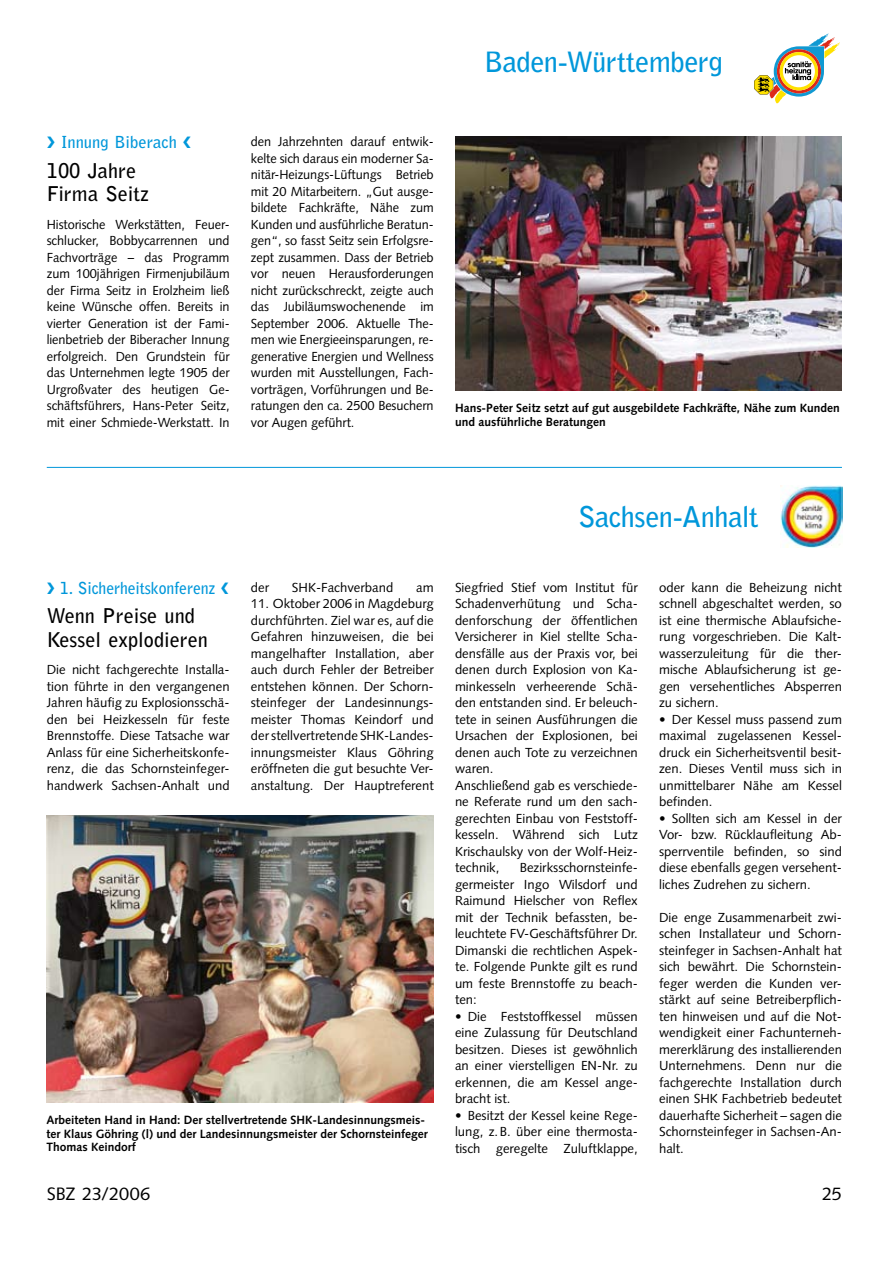
<style>
.page{position:relative;width:893px;height:1263px;background:#fff}
.page>*{position:absolute;margin:0;border:0;box-sizing:border-box;transform-origin:0 0}
.t1{font:700 28.5px "Bell Gothic Std";letter-spacing:-.02em;color:#0097da}
.t2{font:700 20.25px/23.2px "Bell Gothic Std";color:#000}
.t3{font:18px "Syntax LT Std";letter-spacing:-.005em;color:#000}
.t4{font:700 16.5px "Bell Gothic Std";letter-spacing:-.01em;color:#0097da;scale:.96 1}
.t5{font:700 16.5px "Bell Gothic Std";letter-spacing:-.01em;color:#0097da}
.t6{font:13.2px/16.5px "Syntax LT Std";color:#000;text-align:justify}
.t7{font:700 12px/13.5px "Syntax LT Std";color:#000}
</style>
<div class="page">
<svg style="left:754px;top:33px;width:86px;height:70px"></svg>
<img style="left:455px;top:136px;width:387px;height:254px">
<img style="left:780px;top:485px;width:63px;height:62px">
<hr style="left:47px;top:467px;width:795px;height:1px;background:#0097da">
<img style="left:47px;top:815px;width:387px;height:288px">
<h1 class="t1" style="left:484px;top:45px;width:240px">Baden-Württemberg</h1>
<p class="t5" style="left:47px;top:132px;width:146px">❯ Innung Biberach ❮</p>
<h2 class="t2" style="left:47px;top:159px;width:104px">100 Jahre<br>Firma Seitz</h2>
<p class="t6" style="left:47px;top:216px;width:184px">Historische Werkstätten, Feuer&shy;schlucker, Bobbycarrennen und Fachvorträge – das Programm zum 100jährigen Firmenjubiläum der Firma Seitz in Erolzheim ließ keine Wünsche offen. Bereits in vierter Generation ist der Fami&shy;lienbetrieb der Biberacher Innung erfolgreich. Den Grundstein für das Unternehmen legte 1905 der Urgroßvater des heutigen Ge&shy;schäftsführers, Hans-Peter Seitz, mit einer Schmiede-Werkstatt. In</p>
<p class="t6" style="left:251px;top:133px;width:184px">den Jahrzehnten darauf entwic&shy;kelte sich daraus ein moderner Sa&shy;nitär-Heizungs-Lüftungs Betrieb mit 20 Mitarbeitern. „Gut ausge&shy;bildete Fachkräfte, Nähe zum Kunden und ausführliche Beratun&shy;gen“, so fasst Seitz sein Erfolgsre&shy;zept zusammen. Dass der Betrieb vor neuen Herausforderungen nicht zurückschreckt, zeigte auch das Jubiläumswochenende im September 2006. Aktuelle The&shy;men wie Energieeinsparungen, re&shy;generative Energien und Wellness wurden mit Ausstellungen, Fach&shy;vorträgen, Vorführungen und Be&shy;ratungen den ca. 2500 Besuchern vor Augen geführt.</p>
<p class="t7" style="left:455px;top:401px;width:386px">Hans-Peter Seitz setzt auf gut ausgebildete Fachkräfte, Nähe zum Kunden und ausführliche Beratungen</p>
<h1 class="t1" style="left:578px;top:499px;width:182px">Sachsen-Anhalt</h1>
<p class="t4" style="left:47px;top:578px;width:191px">❯ 1. Sicherheitskonferenz ❮</p>
<h2 class="t2" style="left:47px;top:604px;width:163px">Wenn Preise und<br>Kessel explodieren</h2>
<p class="t6" style="left:47px;top:661px;width:184px">Die nicht fachgerechte Installa&shy;tion führte in den vergangenen Jahren häufig zu Explosionsschä&shy;den bei Heizkesseln für feste Brennstoffe. Diese Tatsache war Anlass für eine Sicherheitskonfe&shy;renz, die das Schornsteinfeger&shy;handwerk Sachsen-Anhalt und</p>
<p class="t6" style="left:251px;top:579px;width:20px">der</p>
<p class="t6" style="left:292px;top:579px;width:103px">SHK-Fachverband</p>
<p class="t6" style="left:416px;top:579px;width:19px">am</p>
<p class="t6" style="left:251px;top:595px;width:184px">11. Oktober 2006 in Magdeburg durchführten. Ziel war es, auf die Gefahren hinzuweisen, die bei mangelhafter Installation, aber auch durch Fehler der Betreiber entstehen können. Der Schorn&shy;steinfeger der Landesinnungs&shy;meister Thomas Keindorf und der stellvertretende SHK-Landes&shy;innungsmeister Klaus Göhring eröffneten die gut besuchte Ver&shy;anstaltung. Der Hauptreferent</p>
<p class="t7" style="left:46px;top:1113px;width:383px">Arbeiteten Hand in Hand: Der stellvertretende SHK-Landesinnungsmeis&shy;ter Klaus Göhring (l) und der Landesinnungsmeister der Schornsteinfeger<br>Thomas Keindorf</p>
<p class="t6" style="left:455px;top:579px;width:184px;text-align:left">Siegfried Stief vom Institut für<br>Schadenverhütung und Scha&shy;denforschung der öffentlichen<br>Versicherer in Kiel stellte Scha&shy;densfälle aus der Praxis vor, bei denen durch Explosion von Ka&shy;minkesseln verheerende Schä&shy;den entstanden sind. Er beleuch&shy;tete in seinen Ausführungen die<br>Ursachen der Explosionen, bei denen auch Tote zu verzeichnen waren.<br>Anschließend gab es verschiede&shy;ne Referate rund um den sach&shy;gerechten Einbau von Feststoff&shy;kesseln. Während sich Lutz<br>Krischaulsky von der Wolf-Heiz&shy;technik,</p>
<p class="t6" style="left:455px;top:859px;width:184px;text-indent:65px">Bezirksschornsteinfe&shy;germeister Ingo Wilsdorf und Raimund Hielscher von Reflex mit der Technik befassten, be&shy;leuchtete FV-Geschäftsführer Dr.<br>Dimanski die rechtlichen Aspek&shy;te. Folgende Punkte gilt es rund um feste Brennstoffe zu beach&shy;ten:</p>
<p class="t6" style="left:455px;top:1008px;width:184px;text-indent:13px">Die Feststoffkessel müssen eine Zulassung für Deutschland besitzen. Dieses ist gewöhnlich an einer vierstelligen EN-Nr. zu erkennen, die am Kessel ange&shy;bracht ist.</p>
<p class="t6" style="left:455px;top:1107px;width:184px;text-indent:13px">Besitzt der Kessel keine Rege&shy;lung, z.B. über eine thermosta&shy;tisch geregelte Zuluftklappe,</p>
<p class="t6" style="left:455px;top:1008px;width:8px">•</p>
<p class="t6" style="left:455px;top:1107px;width:8px">•</p>
<p class="t6" style="left:659px;top:579px;width:184px">oder kann die Beheizung nicht schnell abgeschaltet werden, so ist eine thermische Ablaufsiche&shy;rung vorgeschrieben. Die Kalt&shy;wasserzuleitung für die ther&shy;mische Ablaufsicherung ist ge&shy;gen versehentliches Absperren zu sichern.</p>
<p class="t6" style="left:659px;top:711px;width:184px;text-indent:13px">Der Kessel muss passend zum maximal zugelassenen Kessel&shy;druck ein Sicherheitsventil besit&shy;zen. Dieses Ventil muss sich in unmittelbarer Nähe am Kessel befinden.</p>
<p class="t6" style="left:659px;top:810px;width:184px;text-indent:13px">Sollten sich am Kessel in der Vor- bzw. Rücklaufleitung Ab&shy;sperrventile befinden, so sind diese ebenfalls gegen versehent&shy;liches Zudrehen zu sichern.</p>
<p class="t6" style="left:659px;top:909px;width:184px">Die enge Zusammenarbeit zwi&shy;schen Installateur und Schorn&shy;steinfeger in Sachsen-Anhalt hat sich bewährt. Die Schornstein&shy;feger werden die Kunden ver&shy;stärkt auf seine Betreiberpflich&shy;ten hinweisen und auf die Not&shy;wendigkeit einer Fachunterneh&shy;mererklärung des installierenden Unternehmens. Denn nur die fachgerechte Installation durch einen SHK Fachbetrieb bedeutet dauerhafte Sicherheit – sagen die Schornsteinfeger in Sachsen-An&shy;halt.</p>
<p class="t6" style="left:659px;top:711px;width:8px">•</p>
<p class="t6" style="left:659px;top:810px;width:8px">•</p>
<h3 class="t3" style="left:47px;top:1183px;width:105px">SBZ 23/2006</h3>
<h3 class="t3" style="left:822px;top:1183px;width:21px">25</h3>
</div>
